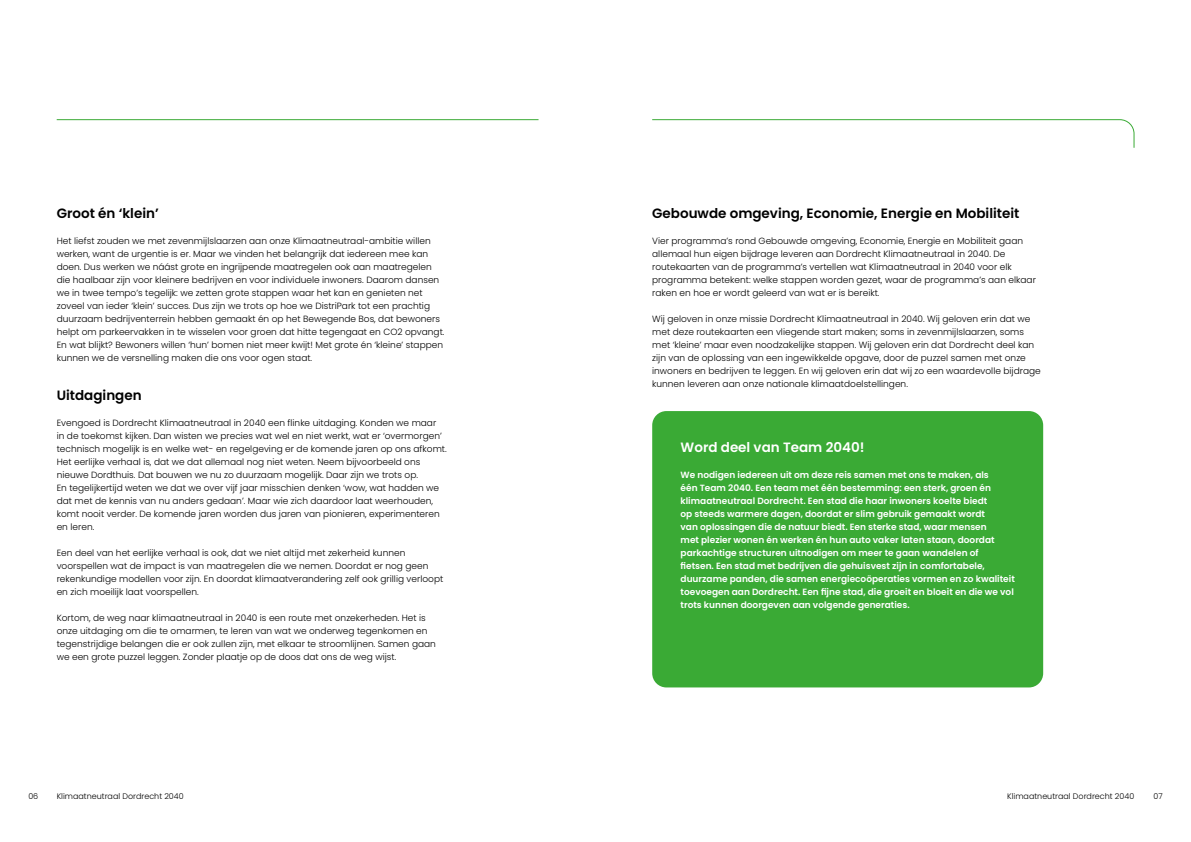
<style>
.page{position:relative;width:1191px;height:842px;background:#fff}
.page>*{position:absolute;margin:0;border:0;box-sizing:border-box;transform-origin:0 0}
.t1{font:600 13.5px "Poppins";color:#000}
.t2{font:600 13.5px "Poppins";color:#fff}
.t3{font:300 9px/13px "Poppins";color:#000}
.t4{font:600 9px/13px "Poppins";color:#fff}
.t5{font:300 8px "Poppins";color:#000}
</style>
<div class="page">
<div style="left:652px;top:411px;width:391px;height:276px;background:#3aaa35;border-radius:14px"></div>
<svg style="left:652px;top:119px;width:482px;height:29px"></svg>
<hr style="left:57px;top:119px;width:481px;height:1px;background:#3aaa35">
<p class="t1" style="left:57px;top:205px;width:104px">Groot én ‘klein’</p>
<p class="t3" style="left:57px;top:234px;width:389px">Het liefst zouden we met zevenmijlslaarzen aan onze Klimaatneutraal-ambitie willen werken, want de urgentie is er. Maar we vinden het belangrijk dat iedereen mee kan doen. Dus werken we náást grote en ingrijpende maatregelen ook aan maatregelen die haalbaar zijn voor kleinere bedrijven en voor individuele inwoners. Daarom dansen we in twee tempo’s tegelijk: we zetten grote stappen waar het kan en genieten net zoveel van ieder ‘klein’ succes. Dus zijn we trots op hoe we DistriPark tot een prachtig duurzaam bedrijventerrein hebben gemaakt én op het Bewegende Bos, dat bewoners helpt om parkeervakken in te wisselen voor groen dat hitte tegengaat en CO2 opvangt.<br>En wat blijkt? Bewoners willen ‘hun’ bomen niet meer kwijt! Met grote én ‘kleine’ stappen kunnen we de versnelling maken die ons voor ogen staat.</p>
<p class="t1" style="left:57px;top:387px;width:86px">Uitdagingen</p>
<p class="t3" style="left:57px;top:416px;width:391px">Evengoed is Dordrecht Klimaatneutraal in 2040 een flinke uitdaging. Konden we maar<br>in de toekomst kijken. Dan wisten we precies wat wel en niet werkt, wat er ‘overmorgen’ technisch mogelijk is en welke wet- en regelgeving er de komende jaren op ons afkomt.<br>Het eerlijke verhaal is, dat we dat allemaal nog niet weten. Neem bijvoorbeeld ons nieuwe Dordthuis. Dat bouwen we nu zo duurzaam mogelijk. Daar zijn we trots op.</p>
<p class="t3" style="left:57px;top:481px;width:384px">En tegelijkertijd weten we dat we over vijf jaar misschien denken ‘wow, wat hadden we dat met de kennis van nu anders gedaan’. Maar wie zich daardoor laat weerhouden, komt nooit verder. De komende jaren worden dus jaren van pionieren, experimenteren en leren.</p>
<p class="t3" style="left:57px;top:546px;width:388px">Een deel van het eerlijke verhaal is ook, dat we niet altijd met zekerheid kunnen voorspellen wat de impact is van maatregelen die we nemen. Doordat er nog geen rekenkundige modellen voor zijn. En doordat klimaatverandering zelf ook grillig verloopt en zich moeilijk laat voorspellen.</p>
<p class="t3" style="left:57px;top:611px;width:381px">Kortom, de weg naar klimaatneutraal in 2040 is een route met onzekerheden. Het is onze uitdaging om die te omarmen, te leren van wat we onderweg tegenkomen en tegenstrijdige belangen die er ook zullen zijn, met elkaar te stroomlijnen. Samen gaan we een grote puzzel leggen. Zonder plaatje op de doos dat ons de weg wijst.</p>
<p class="t1" style="left:652px;top:205px;width:369px">Gebouwde omgeving, Economie, Energie en Mobiliteit</p>
<p class="t3" style="left:652px;top:234px;width:385px">Vier programma’s rond Gebouwde omgeving, Economie, Energie en Mobiliteit gaan allemaal hun eigen bijdrage leveren aan Dordrecht Klimaatneutraal in 2040. De routekaarten van de programma’s vertellen wat Klimaatneutraal in 2040 voor elk programma betekent: welke stappen worden gezet, waar de programma’s aan elkaar raken en hoe er wordt geleerd van wat er is bereikt.</p>
<p class="t3" style="left:652px;top:312px;width:390px">Wij geloven in onze missie Dordrecht Klimaatneutraal in 2040. Wij geloven erin dat we met deze routekaarten een vliegende start maken; soms in zevenmijlslaarzen, soms met ‘kleine’ maar even noodzakelijke stappen. Wij geloven erin dat Dordrecht deel kan zijn van de oplossing van een ingewikkelde opgave, door de puzzel samen met onze inwoners en bedrijven te leggen. En wij geloven erin dat wij zo een waardevolle bijdrage kunnen leveren aan onze nationale klimaatdoelstellingen.</p>
<p class="t2" style="left:680px;top:439px;width:185px">Word deel van Team 2040!</p>
<p class="t4" style="left:680px;top:468px;width:336px">We nodigen iedereen uit om deze reis samen met ons te maken, als<br>één Team 2040. Een team met één bestemming: een sterk, groen én klimaatneutraal Dordrecht. Een stad die haar inwoners koelte biedt<br>op steeds warmere dagen, doordat er slim gebruik gemaakt wordt<br>van oplossingen die de natuur biedt. Een sterke stad, waar mensen<br>met plezier wonen én werken én hun auto vaker laten staan, doordat parkachtige structuren uitnodigen om meer te gaan wandelen of<br>fietsen. Een stad met bedrijven die gehuisvest zijn in comfortabele, duurzame panden, die samen energiecoöperaties vormen en zo kwaliteit toevoegen aan Dordrecht. Een fijne stad, die groeit en bloeit en die we vol trots kunnen doorgeven aan volgende generaties.</p>
<p class="t5" style="left:28px;top:792px;width:11px">06</p>
<p class="t5" style="left:57px;top:792px;width:128px">Klimaatneutraal Dordrecht 2040</p>
<p class="t5" style="left:1007px;top:792px;width:128px">Klimaatneutraal Dordrecht 2040</p>
<p class="t5" style="left:1153px;top:792px;width:11px">07</p>
</div>
